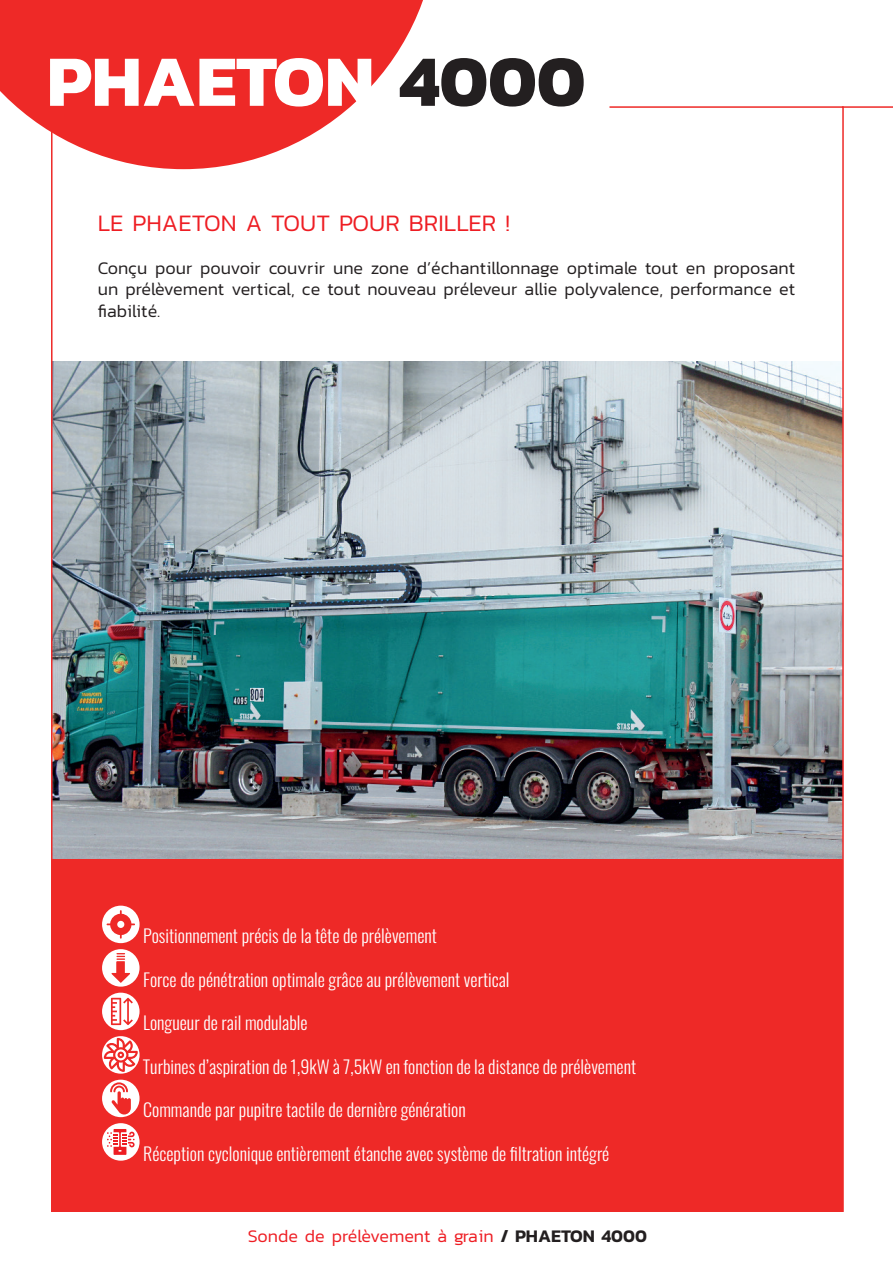
<style>
.page{position:relative;width:893px;height:1263px;background:#fff}
.page>*{position:absolute;margin:0;border:0;box-sizing:border-box;transform-origin:0 0}
.t1{font:700 73.05px "Kanit";color:#fff}
.t2{font:300 24px "Kanit";color:#ee1d23}
.t3{font:300 18px "Oswald";color:#fff}
.t4{font:300 18px/21.6px "Kanit";color:#231f20;text-align:justify}
.t5{font:300 18px "Kanit";color:#ee1d23}
.s1{color:#231f20}
.s2{font-weight:600;color:#231f20}
</style>
<div class="page">
<svg style="left:0;top:0;width:423px;height:132px;background:#ef3b39"></svg>
<hr style="left:842px;top:106px;width:51px;height:2px;background:#ee2927">
<img style="left:50px;top:106px;width:794px;height:1106px">
<h1 class="t1" style="left:47px;top:24px;width:540px">PHAETON <span class="s1">4000</span></h1>
<h2 class="t2" style="left:98px;top:206px;width:414px">LE PHAETON A TOUT POUR BRILLER !</h2>
<p class="t4" style="left:98px;top:257px;width:699px">Conçu pour pouvoir couvrir une zone d’échantillonnage optimale tout en proposant un prélèvement vertical, ce tout nouveau préleveur allie polyvalence, performance et fiabilité.</p>
<p class="t3" style="left:143px;top:920px;width:295px">Positionnement précis de la tête de prélèvement</p>
<p class="t3" style="left:143px;top:963px;width:368px">Force de pénétration optimale grâce au prélèvement vertical</p>
<p class="t3" style="left:143px;top:1007px;width:166px">Longueur de rail modulable</p>
<p class="t3" style="left:143px;top:1050px;width:495px">Turbines d’aspiration de 1,9kW à 7,5kW en fonction de la distance de prélèvement</p>
<p class="t3" style="left:143px;top:1094px;width:324px">Commande par pupitre tactile de dernière génération</p>
<p class="t3" style="left:143px;top:1137px;width:468px">Réception cyclonique entièrement étanche avec système de filtration intégré</p>
<p class="t5" style="left:248px;top:1223px;width:401px">Sonde de prélèvement à grain <span class="s2">/ PHAETON 4000</span></p>
</div>
